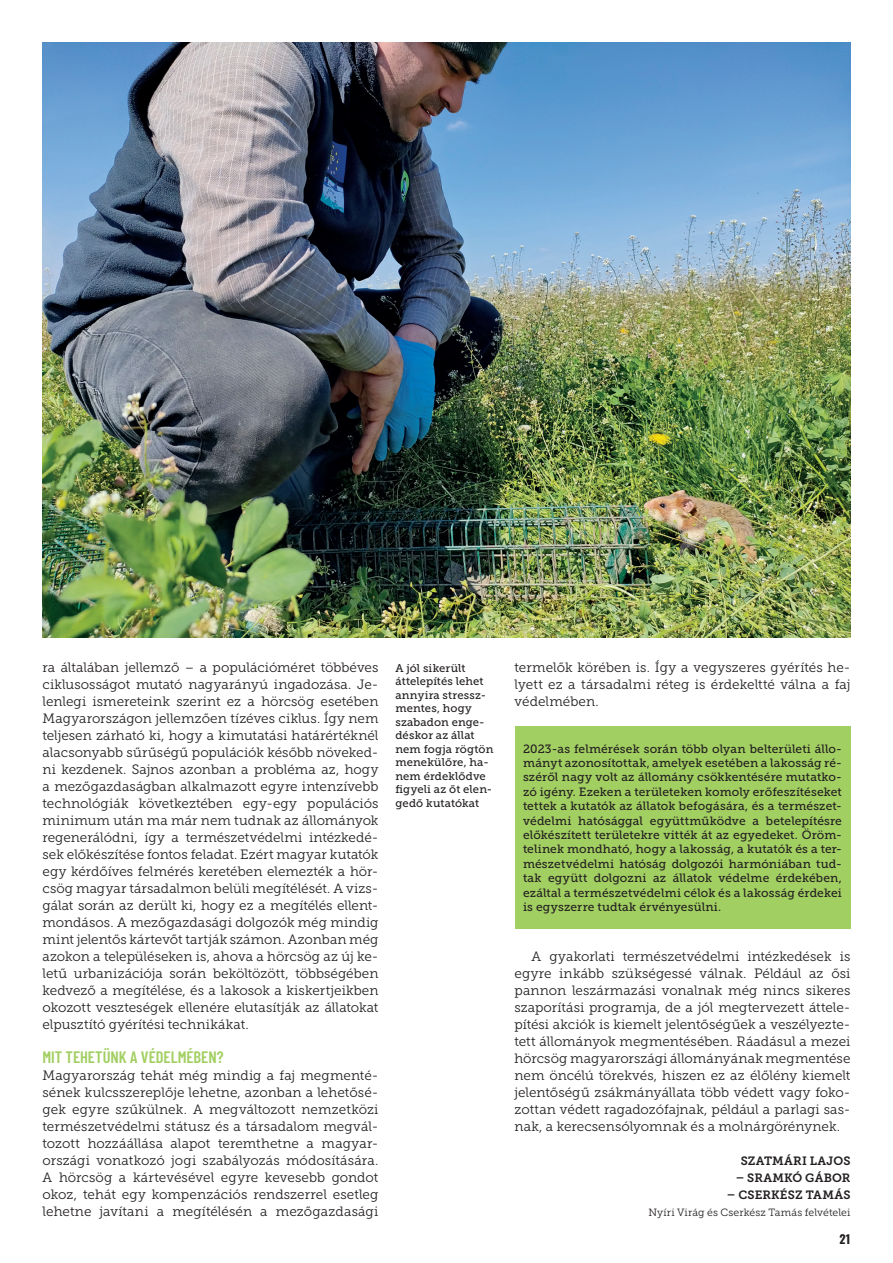
<style>
.page{position:relative;width:893px;height:1263px;background:#fff}
.page>*{position:absolute;margin:0;border:0;box-sizing:border-box;transform-origin:0 0}
.t1{font:600 16.5px "Barlow Condensed";color:#a2cf62}
.t2{font:300 13.5px/17px "Museo Slab";letter-spacing:.005em;color:#231f20;text-align:justify}
.t3{font:12px/14.4px "Museo Slab";letter-spacing:.015em;color:#231f20;text-align:justify}
.t4{font:600 12px "Museo Slab";letter-spacing:.01em;color:#231f20}
.t5{font:700 12px "Oswald";color:#231f20}
.t6{font:11.25px/13.5px "Museo Slab";letter-spacing:.01em;color:#231f20}
.t7{font:300 10.5px "Museo Slab";letter-spacing:.01em;color:#231f20}
</style>
<div class="page">
<div style="left:514px;top:726px;width:336px;height:202px;background:#a2cf62"></div>
<img style="left:43px;top:43px;width:807px;height:595px">
<p class="t2" style="left:43px;top:659px;width:337px">ra általában jellemző – a populációméret többéves ciklusosságot mutató nagyarányú ingadozása. Je&shy;lenlegi ismereteink szerint ez a hörcsög esetében Magyarországon jellemzően tízéves ciklus. Így nem teljesen zárható ki, hogy a kimutatási határértéknél alacsonyabb sűrűségű populációk később növeked&shy;ni kezdenek. Sajnos azonban a probléma az, hogy a mezőgazdaságban alkalmazott egyre intenzívebb technológiák következtében egy-egy populációs minimum után ma már nem tudnak az állományok regenerálódni, így a természetvédelmi intézkedé&shy;sek előkészítése fontos feladat. Ezért magyar kutatók egy kérdőíves felmérés keretében elemezték a hör&shy;csög magyar társadalmon belüli megítélését. A vizs&shy;gálat során az derült ki, hogy ez a megítélés ellent&shy;mondásos. A mezőgazdasági dolgozók még mindig mint jelentős kártevőt tartják számon. Azonban még azokon a településeken is, ahova a hörcsög az új ke&shy;letű urbanizációja során beköltözött, többségében kedvező a megítélése, és a lakosok a kiskertjeikben okozott veszteségek ellenére elutasítják az állatokat elpusztító gyérítési technikákat.</p>
<p class="t1" style="left:43px;top:1047px;width:183px">MIT TEHETÜNK A VÉDELMÉBEN?</p>
<p class="t2" style="left:43px;top:1067px;width:337px">Magyarország tehát még mindig a faj megmenté&shy;sének kulcsszereplője lehetne, azonban a lehetősé&shy;gek egyre szűkülnek. A megváltozott nemzetközi természetvédelmi státusz és a társadalom megvál&shy;tozott hozzáállása alapot teremthetne a magyar&shy;országi vonatkozó jogi szabályozás módosítására.<br>A hörcsög a kártevésével egyre kevesebb gondot okoz, tehát egy kompenzációs rendszerrel esetleg lehetne javítani a megítélésén a mezőgazdasági</p>
<p class="t6" style="left:395px;top:661px;width:99px">A jól sikerült áttelepítés lehet annyira stressz&shy;mentes, hogy szabadon enge&shy;déskor az állat nem fogja rögtön menekülőre, ha&shy;nem érdeklődve figyeli az őt elen&shy;gedő kutatókat</p>
<p class="t2" style="left:514px;top:659px;width:337px">termelők körében is. Így a vegyszeres gyérítés he&shy;lyett ez a társadalmi réteg is érdekeltté válna a faj védelmében.</p>
<p class="t3" style="left:523px;top:741px;width:320px">2023-as felmérések során több olyan belterületi állo&shy;mányt azonosítottak, amelyek esetében a lakosság ré&shy;széről nagy volt az állomány csökkentésére mutatko&shy;zó igény. Ezeken a területeken komoly erőfeszítéseket tettek a kutatók az állatok befogására, és a természet&shy;védelmi hatósággal együttműködve a betelepítésre előkészített területekre vitték át az egyedeket. Öröm&shy;telinek mondható, hogy a lakosság, a kutatók és a ter&shy;mészetvédelmi hatóság dolgozói harmóniában tud&shy;tak együtt dolgozni az állatok védelme érdekében, ezáltal a természetvédelmi célok és a lakosság érdekei is egyszerre tudtak érvényesülni.</p>
<p class="t2" style="left:514px;top:948px;width:337px;text-indent:17px">A gyakorlati természetvédelmi intézkedések is egyre inkább szükségessé válnak. Például az ősi pannon leszármazási vonalnak még nincs sikeres szaporítási programja, de a jól megtervezett áttele&shy;pítési akciók is kiemelt jelentőségűek a veszélyezte&shy;tett állományok megmentésében. Ráadásul a mezei hörcsög magyarországi állományának megmentése nem öncélú törekvés, hiszen ez az élőlény kiemelt jelentőségű zsákmányállata több védett vagy foko&shy;zottan védett ragadozófajnak, például a parlagi sas&shy;nak, a kerecsensólyomnak és a molnárgörénynek.</p>
<p class="t4" style="left:741px;top:1154px;width:111px">SZATMÁRI LAJOS</p>
<p class="t4" style="left:736px;top:1171px;width:116px">– SRAMKÓ GÁBOR</p>
<p class="t4" style="left:727px;top:1188px;width:125px">– CSERKÉSZ TAMÁS</p>
<p class="t7" style="left:648px;top:1207px;width:204px">Nyíri Virág és Cserkész Tamás felvételei</p>
<p class="t5" style="left:840px;top:1228px;width:12px">21</p>
</div>
